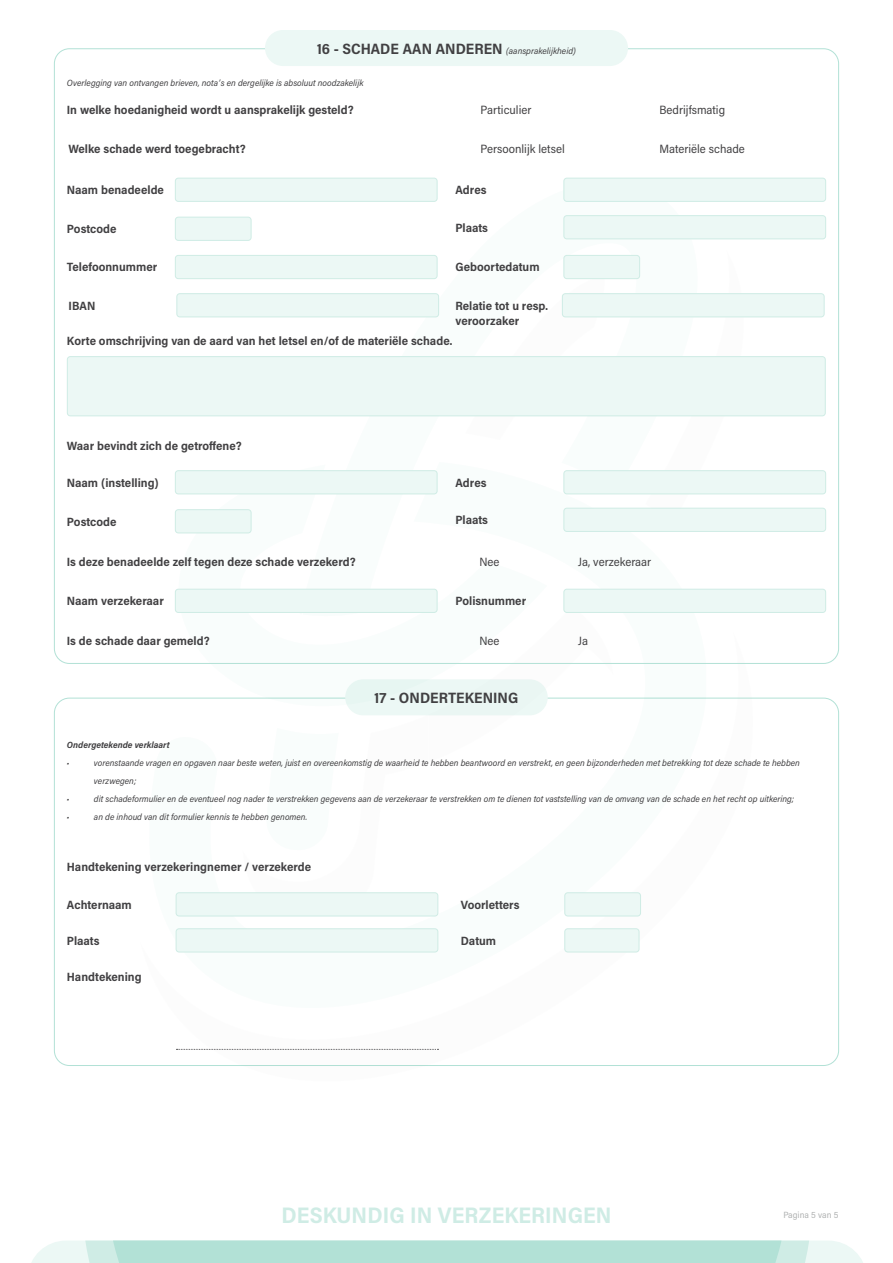
<style>
.page{position:relative;width:893px;height:1263px;background:#fff}
.page>*{position:absolute;margin:0;border:0;box-sizing:border-box;transform-origin:0 0}
.t1{font:700 22.5px "Acumin Pro Semi Cond";letter-spacing:.005em;color:#cfece5}
.t2{font:700 15px "Acumin Pro Semi Cond";letter-spacing:.005em;color:#414042}
.t3{font:700 12px/15px "Acumin Pro Semi Cond";color:#414042}
.t4{font:12px "Acumin Pro Semi Cond";color:#414042}
.t5{font:italic 9px/18px "Acumin Pro Semi Cond";color:#414042}
.t6{font:italic 700 9px "Acumin Pro Semi Cond";color:#414042}
.t7{font:9px "Acumin Pro Semi Cond";color:#afb1b1}
.s1{font-weight:400;font-style:italic;font-size:9px}
</style>
<div class="page">
<svg style="left:31px;top:1240px;width:832px;height:23px;background:#bde5dc"></svg>
<svg style="left:139px;top:181px;width:567px;height:772px"></svg>
<div style="left:265px;top:30px;width:363px;height:36px;background:#ecf8f5;border-radius:18px"></div>
<div style="left:175px;top:178px;width:262px;height:23px;background:#ecf8f5;border-radius:3px"></div>
<div style="left:175px;top:178px;width:262px;height:24px;border:1px solid #cfece5;border-radius:3px"></div>
<div style="left:175px;top:471px;width:262px;height:23px;background:#ecf8f5;border-radius:3px"></div>
<div style="left:175px;top:470px;width:262px;height:24px;border:1px solid #cfece5;border-radius:3px"></div>
<div style="left:175px;top:255px;width:262px;height:24px;background:#ecf8f5;border-radius:3px"></div>
<div style="left:175px;top:255px;width:262px;height:24px;border:1px solid #cfece5;border-radius:3px"></div>
<div style="left:177px;top:294px;width:262px;height:23px;background:#ecf8f5;border-radius:3px"></div>
<div style="left:176px;top:293px;width:263px;height:24px;border:1px solid #cfece5;border-radius:3px"></div>
<div style="left:564px;top:216px;width:262px;height:23px;background:#ecf8f5;border-radius:3px"></div>
<div style="left:563px;top:215px;width:263px;height:24px;border:1px solid #cfece5;border-radius:3px"></div>
<div style="left:564px;top:508px;width:262px;height:23px;background:#ecf8f5;border-radius:3px"></div>
<div style="left:563px;top:508px;width:263px;height:24px;border:1px solid #cfece5;border-radius:3px"></div>
<div style="left:564px;top:178px;width:262px;height:23px;background:#ecf8f5;border-radius:3px"></div>
<div style="left:563px;top:178px;width:263px;height:24px;border:1px solid #cfece5;border-radius:3px"></div>
<div style="left:564px;top:471px;width:262px;height:23px;background:#ecf8f5;border-radius:3px"></div>
<div style="left:563px;top:470px;width:263px;height:24px;border:1px solid #cfece5;border-radius:3px"></div>
<div style="left:175px;top:217px;width:76px;height:23px;background:#ecf8f5;border-radius:3px"></div>
<div style="left:175px;top:217px;width:76px;height:24px;border:1px solid #cfece5;border-radius:3px"></div>
<div style="left:175px;top:510px;width:76px;height:23px;background:#ecf8f5;border-radius:3px"></div>
<div style="left:175px;top:509px;width:76px;height:24px;border:1px solid #cfece5;border-radius:3px"></div>
<div style="left:176px;top:893px;width:262px;height:23px;background:#ecf8f5;border-radius:3px"></div>
<div style="left:176px;top:892px;width:262px;height:24px;border:1px solid #cfece5;border-radius:3px"></div>
<div style="left:176px;top:929px;width:262px;height:23px;background:#ecf8f5;border-radius:3px"></div>
<div style="left:176px;top:928px;width:262px;height:24px;border:1px solid #cfece5;border-radius:3px"></div>
<div style="left:565px;top:929px;width:74px;height:23px;background:#ecf8f5;border-radius:3px"></div>
<div style="left:564px;top:928px;width:75px;height:24px;border:1px solid #cfece5;border-radius:3px"></div>
<div style="left:565px;top:893px;width:75px;height:23px;background:#ecf8f5;border-radius:3px"></div>
<div style="left:564px;top:892px;width:77px;height:24px;border:1px solid #cfece5;border-radius:3px"></div>
<div style="left:564px;top:255px;width:76px;height:24px;background:#ecf8f5;border-radius:3px"></div>
<div style="left:563px;top:255px;width:77px;height:24px;border:1px solid #cfece5;border-radius:3px"></div>
<div style="left:562px;top:294px;width:262px;height:23px;background:#ecf8f5;border-radius:3px"></div>
<div style="left:562px;top:293px;width:262px;height:24px;border:1px solid #cfece5;border-radius:3px"></div>
<div style="left:67px;top:357px;width:758px;height:59px;background:#ecf8f5;border-radius:3px"></div>
<div style="left:67px;top:356px;width:759px;height:60px;border:1px solid #cfece5;border-radius:3px"></div>
<div style="left:175px;top:589px;width:262px;height:23px;background:#ecf8f5;border-radius:3px"></div>
<div style="left:175px;top:589px;width:262px;height:24px;border:1px solid #cfece5;border-radius:3px"></div>
<div style="left:564px;top:589px;width:262px;height:23px;background:#ecf8f5;border-radius:3px"></div>
<div style="left:563px;top:589px;width:263px;height:24px;border:1px solid #cfece5;border-radius:3px"></div>
<p class="t2" style="left:317px;top:38px;width:260px">16 - SCHADE AAN ANDEREN <span class="s1">(aansprakelijkheid)</span></p>
<p class="t5" style="left:67px;top:73px;width:298px">Overlegging van ontvangen brieven, notaʼs en dergelijke is absoluut noodzakelijk</p>
<p class="t3" style="left:67px;top:102px;width:288px">In welke hoedanigheid wordt u aansprakelijk gesteld?</p>
<p class="t3" style="left:68px;top:141px;width:179px">Welke schade werd toegebracht?</p>
<p class="t3" style="left:67px;top:182px;width:99px">Naam benadeelde</p>
<p class="t3" style="left:67px;top:221px;width:51px">Postcode</p>
<p class="t3" style="left:67px;top:259px;width:92px">Telefoonnummer</p>
<p class="t3" style="left:68px;top:297px;width:28px">IBAN</p>
<p class="t4" style="left:480px;top:102px;width:52px">Particulier</p>
<p class="t4" style="left:480px;top:141px;width:86px">Persoonlijk letsel</p>
<p class="t3" style="left:455px;top:182px;width:33px">Adres</p>
<p class="t3" style="left:455px;top:219px;width:34px">Plaats</p>
<p class="t3" style="left:455px;top:259px;width:86px">Geboortedatum</p>
<p class="t3" style="left:455px;top:297px;width:94px">Relatie tot u resp. veroorzaker</p>
<p class="t3" style="left:67px;top:333px;width:387px">Korte omschrijving van de aard van het letsel en/of de materiële schade.</p>
<p class="t4" style="left:659px;top:102px;width:67px">Bedrijfsmatig</p>
<p class="t4" style="left:659px;top:141px;width:87px">Materiële schade</p>
<p class="t3" style="left:67px;top:438px;width:176px">Waar bevindt zich de getroffene?</p>
<p class="t3" style="left:67px;top:474px;width:93px">Naam (instelling)</p>
<p class="t3" style="left:455px;top:474px;width:33px">Adres</p>
<p class="t3" style="left:67px;top:513px;width:51px">Postcode</p>
<p class="t3" style="left:455px;top:512px;width:34px">Plaats</p>
<p class="t3" style="left:67px;top:554px;width:290px">Is deze benadeelde zelf tegen deze schade verzekerd?</p>
<p class="t4" style="left:479px;top:554px;width:22px">Nee</p>
<p class="t3" style="left:67px;top:593px;width:98px">Naam verzekeraar</p>
<p class="t3" style="left:455px;top:593px;width:72px">Polisnummer</p>
<p class="t3" style="left:67px;top:633px;width:144px">Is de schade daar gemeld?</p>
<p class="t4" style="left:479px;top:632px;width:22px">Nee</p>
<p class="t2" style="left:375px;top:687px;width:145px">17 - ONDERTEKENING</p>
<p class="t4" style="left:578px;top:554px;width:74px">Ja, verzekeraar</p>
<p class="t4" style="left:578px;top:632px;width:11px">Ja</p>
<p class="t6" style="left:67px;top:739px;width:104px">Ondergetekende verklaart</p>
<p class="t5" style="left:67px;top:754px;width:4px">•</p>
<p class="t5" style="left:94px;top:754px;width:708px">vorenstaande vragen en opgaven naar beste weten, juist en overeenkomstig de waarheid te hebben beantwoord en verstrekt, en geen bijzonderheden met betrekking tot deze schade te hebben verzwegen;</p>
<p class="t5" style="left:67px;top:790px;width:4px">•</p>
<p class="t5" style="left:94px;top:790px;width:702px">dit schadeformulier en de eventueel nog nader te verstrekken gegevens aan de verzekeraar te verstrekken om te dienen tot vaststelling van de omvang van de schade en het recht op uitkering;</p>
<p class="t5" style="left:67px;top:808px;width:4px">•</p>
<p class="t5" style="left:94px;top:808px;width:215px">an de inhoud van dit formulier kennis te hebben genomen.</p>
<p class="t3" style="left:67px;top:859px;width:246px">Handtekening verzekeringnemer / verzekerde</p>
<p class="t3" style="left:67px;top:896px;width:66px">Achternaam</p>
<p class="t3" style="left:461px;top:896px;width:60px">Voorletters</p>
<p class="t3" style="left:67px;top:932px;width:34px">Plaats</p>
<p class="t3" style="left:461px;top:932px;width:37px">Datum</p>
<p class="t3" style="left:67px;top:968px;width:76px">Handtekening</p>
<h1 class="t1" style="left:281px;top:1199px;width:331px">DESKUNDIG IN VERZEKERINGEN</h1>
<p class="t7" style="left:783px;top:1208px;width:57px">Pagina 5 van 5</p>
</div>
